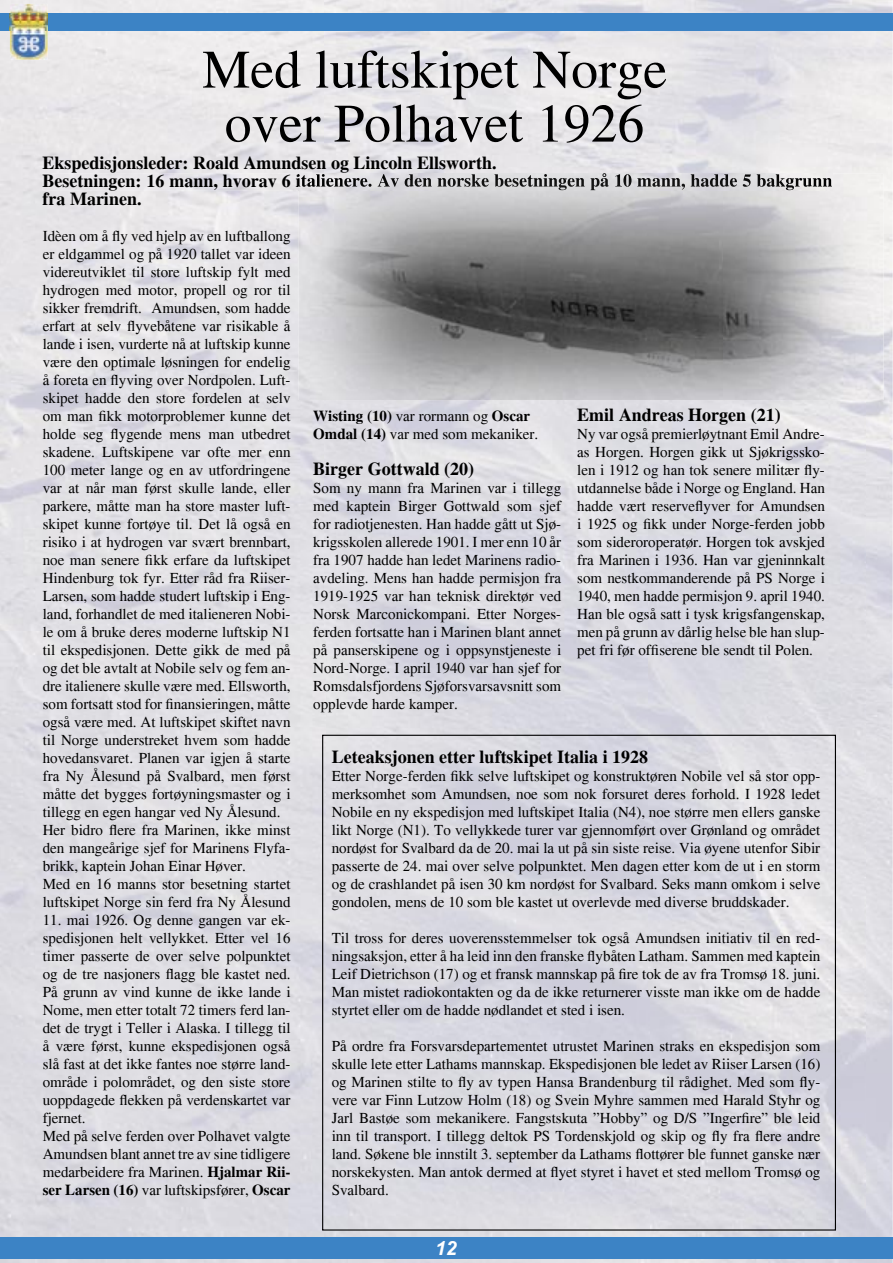
<style>
.page{position:relative;width:893px;height:1263px;background:#fff}
.page>*{position:absolute;margin:0;border:0;box-sizing:border-box;transform-origin:0 0}
.t1{font:54px/54px "Times";color:#000;text-align:center}
.t2{font:italic 700 19.5px "Arial";color:#fff}
.t3{font:700 18px/36px "Times";color:#000}
.t4{font:15px/18px "Times";color:#000;text-align:justify}
.s1{font-weight:700}
</style>
<div class="page">
<img style="left:0;top:0;width:324px;height:1263px">
<img style="left:866px;top:210px;width:27px;height:1053px">
<img style="left:324px;top:400px;width:542px;height:863px">
<img style="left:43px;top:173px;width:789px;height:17px">
<div style="left:0;top:1237px;width:893px;height:22px;background:#3c83c5"></div>
<div style="left:0;top:13px;width:893px;height:18px;background:#3c83c5"></div>
<img style="left:10px;top:4px;width:38px;height:56px">
<img style="left:10px;top:13px;width:38px;height:18px">
<svg style="left:322px;top:735px;width:514px;height:495px;background:#d8d7df"></svg>
<img style="left:299px;top:174px;width:584px;height:226px">
<img style="left:299px;top:174px;width:533px;height:16px">
<h1 class="t1" style="left:202px;top:42px;width:466px">Med luftskipet Norge over Polhavet 1926</h1>
<p class="t3" style="left:43px;top:144px;width:456px">Ekspedisjonsleder: Roald Amundsen og Lincoln Ellsworth. fra Marinen.</p>
<p class="t4" style="left:43px;top:226px;width:249px;text-align:left">Idèen om å fly ved hjelp av en luftballong er eldgammel og på 1920 tallet var ideen videreutviklet til store luftskip fylt med hydrogen med motor, propell og ror til sikker fremdrift. Amundsen, som hadde erfart at selv flyvebåtene var risikable å lande i isen, vurderte nå at luftskip kunne være den optimale løsningen for endelig å foreta en flyving over Nordpolen. Luft&shy;skipet hadde den store fordelen at selv om man fikk motorproblemer kunne det holde seg flygende mens man utbedret skadene. Luftskipene var ofte mer enn 100 meter lange og en av utfordringene var at når man først skulle lande, eller parkere, måtte man ha store master luft&shy;skipet kunne fortøye til. Det lå også en risiko i at hydrogen var svært brennbart, noe man senere fikk erfare da luftskipet Hindenburg tok fyr. Etter råd fra Riiser-Larsen, som hadde studert luftskip i Eng&shy;land, forhandlet de med italieneren Nobi&shy;le om å bruke deres moderne luftskip N1 til ekspedisjonen. Dette gikk de med på og det ble avtalt at Nobile selv og fem an&shy;dre italienere skulle være med. Ellsworth, som fortsatt stod for finansieringen, måtte også være med. At luftskipet skiftet navn til Norge understreket hvem som hadde hovedansvaret. Planen var igjen å starte fra Ny Ålesund på Svalbard, men først måtte det bygges fortøyningsmaster og i tillegg en egen hangar ved Ny Ålesund.<br>Her bidro flere fra Marinen, ikke minst den mangeårige sjef for Marinens Flyfa&shy;brikk, kaptein Johan Einar Høver.<br>Med en 16 manns stor besetning startet luftskipet Norge sin ferd fra Ny Ålesund</p>
<p class="t4" style="left:43px;top:910px;width:249px;text-align:left">11. mai 1926. Og denne gangen var ek&shy;spedisjonen helt vellykket. Etter vel 16 timer passerte de over selve polpunktet og de tre nasjoners flagg ble kastet ned.<br>På grunn av vind kunne de ikke lande i Nome, men etter totalt 72 timers ferd lan&shy;det de trygt i Teller i Alaska. I tillegg til å være først, kunne ekspedisjonen også slå fast at det ikke fantes noe større land&shy;område i polområdet, og den siste store uoppdagede flekken på verdenskartet var fjernet.<br>Med på selve ferden over Polhavet valgte Amundsen blant annet tre av sine tidligere medarbeidere fra Marinen. <span class="s1">Hjalmar Rii&shy;ser Larsen (16)</span> var luftskipsfører, <span class="s1">Oscar</span></p>
<p class="t3" style="left:577px;top:396px;width:205px">Emil Andreas Horgen (21)</p>
<p class="t4" style="left:577px;top:424px;width:249px">Ny var også premierløytnant Emil Andre&shy;as Horgen. Horgen gikk ut Sjøkrigssko&shy;len i 1912 og han tok senere militær fly&shy;utdannelse både i Norge og England. Han hadde vært reserveflyver for Amundsen i 1925 og fikk under Norge-ferden jobb som sideroroperatør. Horgen tok avskjed fra Marinen i 1936. Han var gjeninnkalt som nestkommanderende på PS Norge i 1940, men hadde permisjon 9. april 1940.<br>Han ble også satt i tysk krigsfangenskap, men på grunn av dårlig helse ble han slup&shy;pet fri før offiserene ble sendt til Polen.</p>
<p class="t4" style="left:313px;top:406px;width:226px"><span class="s1">Wisting (10)</span> var rormann og <span class="s1">Oscar<br>Omdal (14)</span> var med som mekaniker.</p>
<p class="t3" style="left:313px;top:450px;width:162px">Birger Gottwald (20)</p>
<p class="t4" style="left:313px;top:478px;width:250px">Som ny mann fra Marinen var i tillegg med kaptein Birger Gottwald som sjef for radiotjenesten. Han hadde gått ut Sjø&shy;krigsskolen allerede 1901. I mer enn 10 år fra 1907 hadde han ledet Marinens radio&shy;avdeling. Mens han hadde permisjon fra 1919-1925 var han teknisk direktør ved Norsk Marconickompani. Etter Norges&shy;ferden fortsatte han i Marinen blant annet på panserskipene og i oppsynstjeneste i Nord-Norge. I april 1940 var han sjef for Romsdalsfjordens Sjøforsvarsavsnitt som opplevde harde kamper.</p>
<p class="t3" style="left:332px;top:738px;width:318px">Leteaksjonen etter luftskipet Italia i 1928</p>
<p class="t4" style="left:332px;top:766px;width:490px">Etter Norge-ferden fikk selve luftskipet og konstruktøren Nobile vel så stor opp&shy;merksomhet som Amundsen, noe som nok forsuret deres forhold. I 1928 ledet Nobile en ny ekspedisjon med luftskipet Italia (N4), noe større men ellers ganske likt Norge (N1). To vellykkede turer var gjennomført over Grønland og området nordøst for Svalbard da de 20. mai la ut på sin siste reise. Via øyene utenfor Sibir passerte de 24. mai over selve polpunktet. Men dagen etter kom de ut i en storm og de crashlandet på isen 30 km nordøst for Svalbard. Seks mann omkom i selve gondolen, mens de 10 som ble kastet ut overlevde med diverse bruddskader.</p>
<p class="t4" style="left:332px;top:928px;width:490px">Til tross for deres uoverensstemmelser tok også Amundsen initiativ til en red&shy;ningsaksjon, etter å ha leid inn den franske flybåten Latham. Sammen med kaptein Leif Dietrichson (17) og et fransk mannskap på fire tok de av fra Tromsø 18. juni.<br>Man mistet radiokontakten og da de ikke returnerer visste man ikke om de hadde styrtet eller om de hadde nødlandet et sted i isen.</p>
<p class="t4" style="left:332px;top:1036px;width:490px">På ordre fra Forsvarsdepartementet utrustet Marinen straks en ekspedisjon som skulle lete etter Lathams mannskap. Ekspedisjonen ble ledet av Riiser Larsen (16) og Marinen stilte to fly av typen Hansa Brandenburg til rådighet. Med som fly&shy;vere var Finn Lutzow Holm (18) og Svein Myhre sammen med Harald Styhr og Jarl Bastøe som mekanikere. Fangstskuta ”Hobby” og D/S ”Ingerfire” ble leid inn til transport. I tillegg deltok PS Tordenskjold og skip og fly fra flere andre land. Søkene ble innstilt 3. september da Lathams flottører ble funnet ganske nær norskekysten. Man antok dermed at flyet styret i havet et sted mellom Tromsø og Svalbard.</p>
<h2 class="t2" style="left:435px;top:1236px;width:23px">12</h2>
</div>
